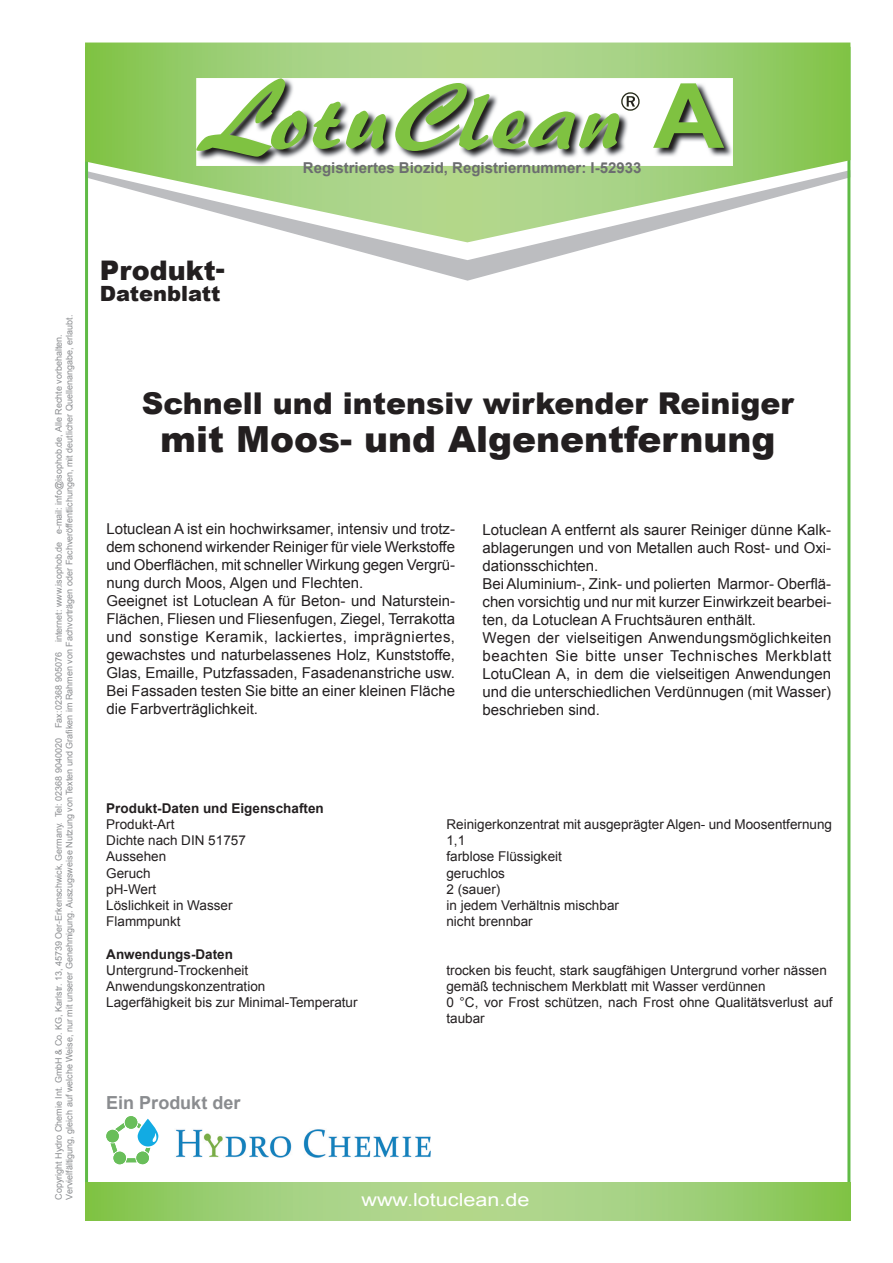
<style>
.page{position:relative;width:893px;height:1263px;background:#fff}
.page>*{position:absolute;margin:0;border:0;box-sizing:border-box;transform-origin:0 0}
.t1{font:90px "Brush 445 BT";color:#7fc241;scale:1.1 1}
.t2{font:900 36px "Arial";color:#231f20}
.t3{font:900 30px "Arial";color:#231f20}
.t4{font:900 27px "Arial";color:#231f20}
.t5{font:900 21px "Arial";color:#231f20}
.t6{font:18px "Arial";color:#fff;scale:1.2 1}
.t7{font:700 18px "Arial";color:#8a8c8f}
.t8{font:15px/18px "Arial";color:#231f20}
.t9{font:700 15px "Arial";color:#6c6d70}
.t10{font:13.5px/16.2px "Arial";color:#231f20}
.t11{font:700 13.5px "Arial";color:#231f20}
.t12{font:9px/10.5px "Arial";color:#8a8c8f}
.s1{font-family:"Brush Script BT";font-size:105px}
.s2{font-family:"Brush Script BT"}
.s3{font-family:"Arial";font-weight:700}
</style>
<div class="page">
<svg style="left:325px;top:242px;width:285px;height:39px"></svg>
<svg style="left:85px;top:43px;width:765px;height:199px"></svg>
<svg style="left:85px;top:1182px;width:765px;height:38px;background:#9fcf76"></svg>
<img style="left:196px;top:78px;width:537px;height:88px">
<img style="left:621px;top:92px;width:18px;height:19px">
<svg style="left:106px;top:1116px;width:52px;height:48px"></svg>
<img style="left:175px;top:1129px;width:256px;height:29px">
<h1 class="t1" style="left:215px;top:61px;width:465px"><span class="s1">L</span>otu<span class="s2">C</span>lean <span class="s3">A</span></h1>
<p class="t9" style="left:303px;top:157px;width:340px">Registriertes Biozid, Registriernummer: I-52933</p>
<p class="t12" style="left:54px;top:1199px;width:886px;rotate:-90deg">Copyright Hydro Chemie Int. GmbH &amp; Co. KG, Karlstr. 13, 45739 Oer-Erkenschwick, Germany. Tel: 02368 9040020 Fax:02368 905076 internet: www.isophob.de e-mail: info@isophob.de, Alle Rechte vorbehalten.<br>Vervielfältigung, gleich auf welche Weise, nur mit unserer Genehmigung. Auszugsweise Nutzung von Texten und Grafiken im Rahmen von Fachvorträgen oder Fachveröffentlichungen, mit deutlicher Quellenangabe, erlaubt.</p>
<h3 class="t4" style="left:100px;top:250px;width:126px">Produkt-</h3>
<h3 class="t5" style="left:100px;top:278px;width:122px">Datenblatt</h3>
<h3 class="t3" style="left:142px;top:382px;width:654px">Schnell und intensiv wirkender Reiniger</h3>
<h2 class="t2" style="left:160px;top:413px;width:617px">mit Moos- und Algenentfernung</h2>
<p class="t8" style="left:106px;top:520px;width:350px">Lotuclean A ist ein hochwirksamer, intensiv und trotz&shy;dem schonend wirkender Reiniger für viele Werkstoffe und Oberflächen, mit schneller Wirkung gegen Vergrü&shy;nung durch Moos, Algen und Flechten.<br>Geeignet ist Lotuclean A für Beton- und Naturstein-Flächen, Fliesen und Fliesenfugen, Ziegel, Terrakotta und sonstige Keramik, lackiertes, imprägniertes, gewachstes und naturbelassenes Holz, Kunststoffe, Glas, Emaille, Putzfassaden, Fasadenanstriche usw.<br>Bei Fassaden testen Sie bitte an einer kleinen Fläche die Farbverträglichkeit.</p>
<p class="t8" style="left:483px;top:521px;width:350px">Lotuclean A entfernt als saurer Reiniger dünne Kalk&shy;ablagerungen und von Metallen auch Rost- und Oxi&shy;dationsschichten.<br>Bei Aluminium-, Zink- und polierten Marmor- Oberflä&shy;chen vorsichtig und nur mit kurzer Einwirkzeit bearbei&shy;ten, da Lotuclean A Fruchtsäuren enthält.<br>Wegen der vielseitigen Anwendungsmöglichkeiten beachten Sie bitte unser Technisches Merkblatt LotuClean A, in dem die vielseitigen Anwendungen und die unterschiedlichen Verdünnugen (mit Wasser) beschrieben sind.</p>
<p class="t11" style="left:106px;top:799px;width:219px">Produkt-Daten und Eigenschaften</p>
<p class="t10" style="left:106px;top:816px;width:70px">Produkt-Art</p>
<p class="t10" style="left:446px;top:816px;width:387px">Reinigerkonzentrat mit ausgeprägter Algen- und Moosentfernung</p>
<p class="t10" style="left:106px;top:832px;width:141px">Dichte nach DIN 51757</p>
<p class="t10" style="left:446px;top:832px;width:20px">1,1</p>
<p class="t10" style="left:106px;top:849px;width:62px">Aussehen</p>
<p class="t10" style="left:446px;top:849px;width:117px">farblose Flüssigkeit</p>
<p class="t10" style="left:106px;top:865px;width:46px">Geruch</p>
<p class="t10" style="left:446px;top:865px;width:60px">geruchlos</p>
<p class="t10" style="left:106px;top:881px;width:52px">pH-Wert</p>
<p class="t10" style="left:446px;top:881px;width:56px">2 (sauer)</p>
<p class="t10" style="left:106px;top:897px;width:128px">Löslichkeit in Wasser</p>
<p class="t10" style="left:446px;top:897px;width:174px">in jedem Verhältnis mischbar</p>
<p class="t10" style="left:106px;top:913px;width:76px">Flammpunkt</p>
<p class="t10" style="left:446px;top:913px;width:88px">nicht brennbar</p>
<p class="t11" style="left:106px;top:945px;width:128px">Anwendungs-Daten</p>
<p class="t10" style="left:106px;top:962px;width:144px">Untergrund-Trockenheit</p>
<p class="t10" style="left:446px;top:962px;width:382px">trocken bis feucht, stark saugfähigen Untergrund vorher nässen</p>
<p class="t10" style="left:106px;top:978px;width:161px">Anwendungskonzentration</p>
<p class="t10" style="left:446px;top:978px;width:321px">gemäß technischem Merkblatt mit Wasser verdünnen</p>
<p class="t10" style="left:106px;top:994px;width:253px">Lagerfähigkeit bis zur Minimal-Temperatur</p>
<p class="t10" style="left:446px;top:994px;width:388px">0 °C, vor Frost schützen, nach Frost ohne Qualitätsverlust auf taubar</p>
<p class="t7" style="left:106px;top:1090px;width:136px">Ein Produkt der</p>
<p class="t6" style="left:361px;top:1187px;width:142px">www.lotuclean.de</p>
</div>
